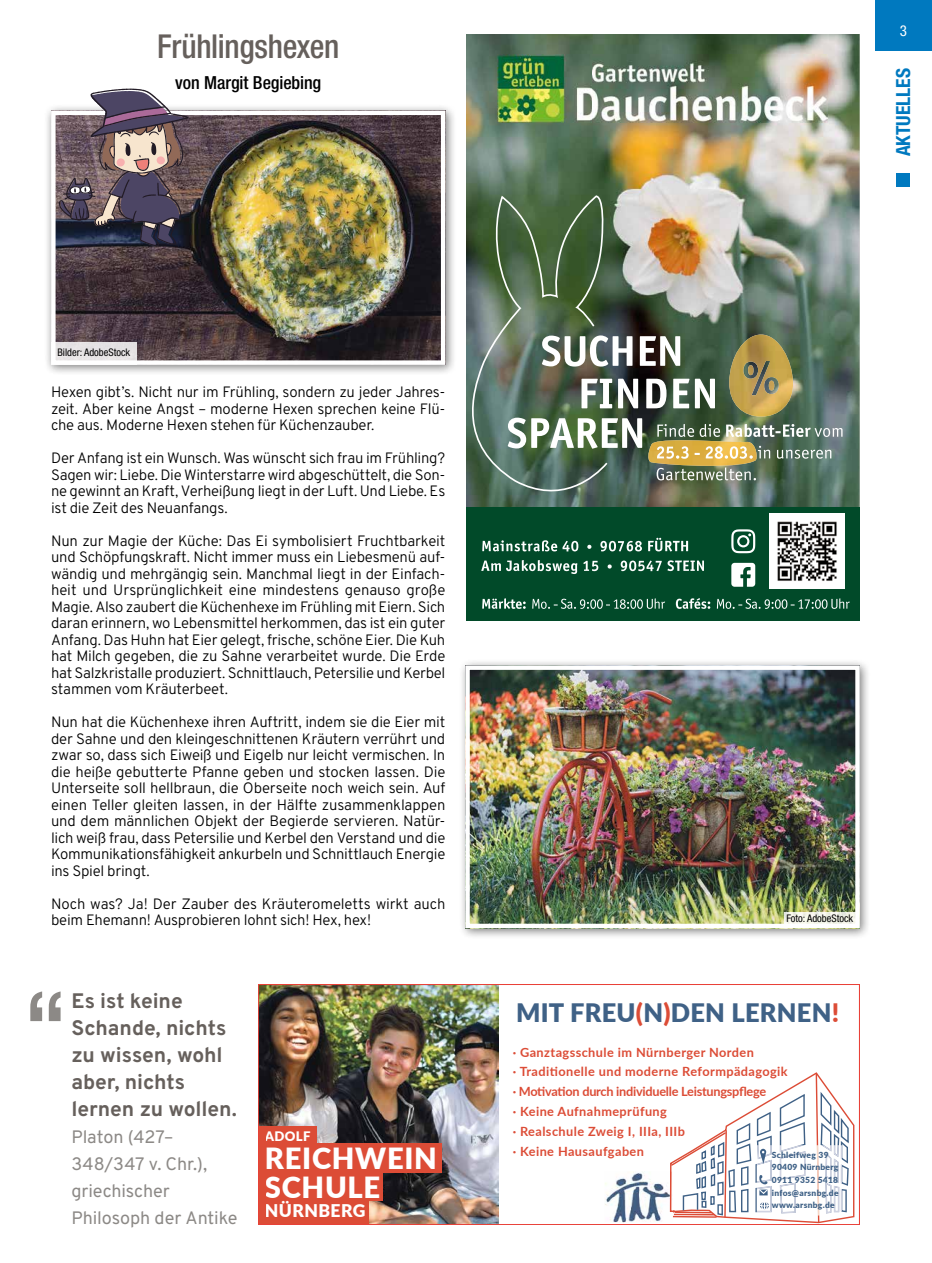
<style>
.page{position:relative;width:932px;height:1263px;background:#fff}
.page>*{position:absolute;margin:0;border:0;box-sizing:border-box;transform-origin:0 0}
.t1{font:500 condensed 103.5px "Helvetica Neue LT Std";color:#8c8986}
.t2{font:500 condensed 33px "Helvetica Neue LT Std";letter-spacing:-.01em;color:#66605c;scale:.96 1}
.t3{font:900 29.1px/28.2px "Lato";letter-spacing:.025em;color:#fff}
.t4{font:900 25.5px "Lato";letter-spacing:.01em;color:#3f6186}
.t5{font:700 21px/27px "Overpass";letter-spacing:-.005em;color:#66605c}
.t6{font:700 condensed 19.5px "Helvetica Neue LT Std";color:#0079bf}
.t7{font:18px/27px "Overpass";letter-spacing:-.005em;color:#8c8986}
.t8{font:500 condensed 18px "Helvetica Neue LT Std";letter-spacing:-.005em;color:#000}
.t9{font:900 17.55px "Lato";letter-spacing:.025em;color:#fff}
.t10{font:300 15px/16.5px "Overpass";letter-spacing:-.015em;color:#000;text-align:justify}
.t11{font:condensed 15px "Helvetica Neue LT Std";color:#fff}
.t12{font:900 13.2px "Lato";letter-spacing:.025em;color:#fff}
.t13{font:700 12.75px/19.8px "Lato";letter-spacing:.035em;color:#dc4c36}
.t14{font:condensed 10.5px "Helvetica Neue LT Std";color:#000}
.t15{font:900 8.4px/12.8px "Lato";letter-spacing:.035em;color:#3f6186}
.s1{color:#dc4c36}
</style>
<div class="page">
<div style="left:874px;top:0;width:57px;height:51px;background:#0079bf"></div>
<div style="left:896px;top:173px;width:13px;height:14px;background:#0079bf"></div>
<img style="left:260px;top:986px;width:238px;height:237px">
<div style="left:261px;top:1126px;width:56px;height:20px;background:#dc4c36"></div>
<div style="left:261px;top:1144px;width:181px;height:29px;background:#dc4c36"></div>
<div style="left:261px;top:1173px;width:121px;height:28px;background:#dc4c36"></div>
<div style="left:261px;top:1198px;width:107px;height:24px;background:#dc4c36"></div>
<img style="left:605px;top:1172px;width:64px;height:50px">
<svg style="left:669px;top:1072px;width:185px;height:151px"></svg>
<div style="left:258px;top:1126px;width:7px;height:99px;background:#dc4c36"></div>
<hr style="left:258px;top:1221px;width:110px;height:4px;background:#dc4c36">
<div style="left:258px;top:984px;width:601px;height:241px;border:1px solid #e94138"></div>
<img style="left:466px;top:34px;width:393px;height:473px">
<div style="left:466px;top:507px;width:393px;height:114px;background:#014a29"></div>
<svg style="left:731px;top:529px;width:24px;height:24px"></svg>
<svg style="left:731px;top:563px;width:24px;height:24px"></svg>
<img style="left:769px;top:513px;width:75px;height:76px">
<svg style="left:481px;top:560px;width:222px;height:14px"></svg>
<svg style="left:482px;top:538px;width:206px;height:13px"></svg>
<svg style="left:482px;top:598px;width:367px;height:11px"></svg>
<img style="left:497px;top:55px;width:330px;height:67px">
<img style="left:466px;top:193px;width:376px;height:312px">
<div style="left:44px;top:104px;width:412px;height:272px;background:#000;opacity:.5"></div>
<img style="left:56px;top:116px;width:384px;height:244px">
<div style="left:51px;top:111px;width:394px;height:254px;border:4px solid #fff"></div>
<svg style="left:51px;top:342px;width:85px;height:23px;fill:#e7e4e5"></svg>
<svg style="left:59px;top:88px;width:129px;height:158px;background:#766973"></svg>
<div style="left:458px;top:658px;width:412px;height:281px;background:#000;opacity:.5"></div>
<img style="left:470px;top:670px;width:384px;height:253px">
<div style="left:465px;top:665px;width:394px;height:263px;border:4px solid #fff"></div>
<svg style="left:784px;top:912px;width:71px;height:12px"></svg>
<h2 class="t2" style="left:157px;top:26px;width:191px">Frühlingshexen</h2>
<p class="t8" style="left:175px;top:71px;width:147px">von Margit Begiebing</p>
<p class="t11" style="left:899px;top:22px;width:9px">3</p>
<h3 class="t6" style="left:891px;top:156px;width:90px;rotate:-90deg">AKTUELLES</h3>
<p class="t14" style="left:57px;top:347px;width:74px">Bilder: AdobeStock</p>
<p class="t10" style="left:51px;top:383px;width:396px">Hexen gibt’s. Nicht nur im Frühling, sondern zu jeder Jahres&shy;zeit. Aber keine Angst – moderne Hexen sprechen keine Flü&shy;che aus. Moderne Hexen stehen für Küchenzauber.</p>
<p class="t10" style="left:51px;top:449px;width:396px">Der Anfang ist ein Wunsch. Was wünscht sich frau im Frühling?<br>Sagen wir: Liebe. Die Winterstarre wird abgeschüttelt, die Son&shy;ne gewinnt an Kraft, Verheißung liegt in der Luft. Und Liebe. Es ist die Zeit des Neuanfangs.</p>
<p class="t10" style="left:51px;top:532px;width:396px">Nun zur Magie der Küche: Das Ei symbolisiert Fruchtbarkeit und Schöpfungskraft. Nicht immer muss ein Liebesmenü auf&shy;wändig und mehrgängig sein. Manchmal liegt in der Einfach&shy;heit und Ursprünglichkeit eine mindestens genauso große Magie. Also zaubert die Küchenhexe im Frühling mit Eiern. Sich daran erinnern, wo Lebensmittel herkommen, das ist ein guter Anfang. Das Huhn hat Eier gelegt, frische, schöne Eier. Die Kuh hat Milch gegeben, die zu Sahne verarbeitet wurde. Die Erde hat Salzkristalle produziert. Schnittlauch, Petersilie und Kerbel stammen vom Kräuterbeet.</p>
<p class="t10" style="left:51px;top:713px;width:396px">Nun hat die Küchenhexe ihren Auftritt, indem sie die Eier mit der Sahne und den kleingeschnittenen Kräutern verrührt und zwar so, dass sich Eiweiß und Eigelb nur leicht vermischen. In die heiße gebutterte Pfanne geben und stocken lassen. Die Unterseite soll hellbraun, die Oberseite noch weich sein. Auf einen Teller gleiten lassen, in der Hälfte zusammenklappen und dem männlichen Objekt der Begierde servieren. Natür&shy;lich weiß frau, dass Petersilie und Kerbel den Verstand und die Kommunikationsfähigkeit ankurbeln und Schnittlauch Energie ins Spiel bringt.</p>
<p class="t10" style="left:51px;top:895px;width:396px">Noch was? Ja! Der Zauber des Kräuteromeletts wirkt auch beim Ehemann! Ausprobieren lohnt sich! Hex, hex!</p>
<h1 class="t1" style="left:23px;top:967px;width:46px">“</h1>
<h3 class="t5" style="left:71px;top:987px;width:167px">Es ist keine<br>Schande, nichts zu wissen, wohl aber, nichts lernen zu wollen.</h3>
<p class="t7" style="left:71px;top:1123px;width:167px">Platon (427–<br>348/347 v. Chr.), griechischer<br>Philosoph der Antike</p>
<p class="t12" style="left:265px;top:1126px;width:47px">ADOLF</p>
<h3 class="t3" style="left:265px;top:1143px;width:173px">REICHWEIN<br>SCHULE</h3>
<p class="t9" style="left:265px;top:1198px;width:102px">NÜRNBERG</p>
<p class="t14" style="left:786px;top:912px;width:68px">Foto: AdobeStock</p>
<h3 class="t4" style="left:516px;top:994px;width:324px">MIT FREU<span class="s1">(</span>N<span class="s1">)</span>DEN LERNEN<span class="s1">!</span></h3>
<p class="t13" style="left:512px;top:1041px;width:276px">· Ganztagsschule im Nürnberger Norden<br>· Traditionelle und moderne Reformpädagogik · Motivation durch individuelle Leistungspflege<br>· Keine Aufnahmeprüfung<br>· Realschule Zweig I, IIIa, IIIb<br>· Keine Hausaufgaben</p>
<p class="t15" style="left:771px;top:1148px;width:68px">Schleifweg 39<br>90409 Nürnberg<br>0911 9352 5418 infos@arsnbg.de www.arsnbg.de</p>
</div>
